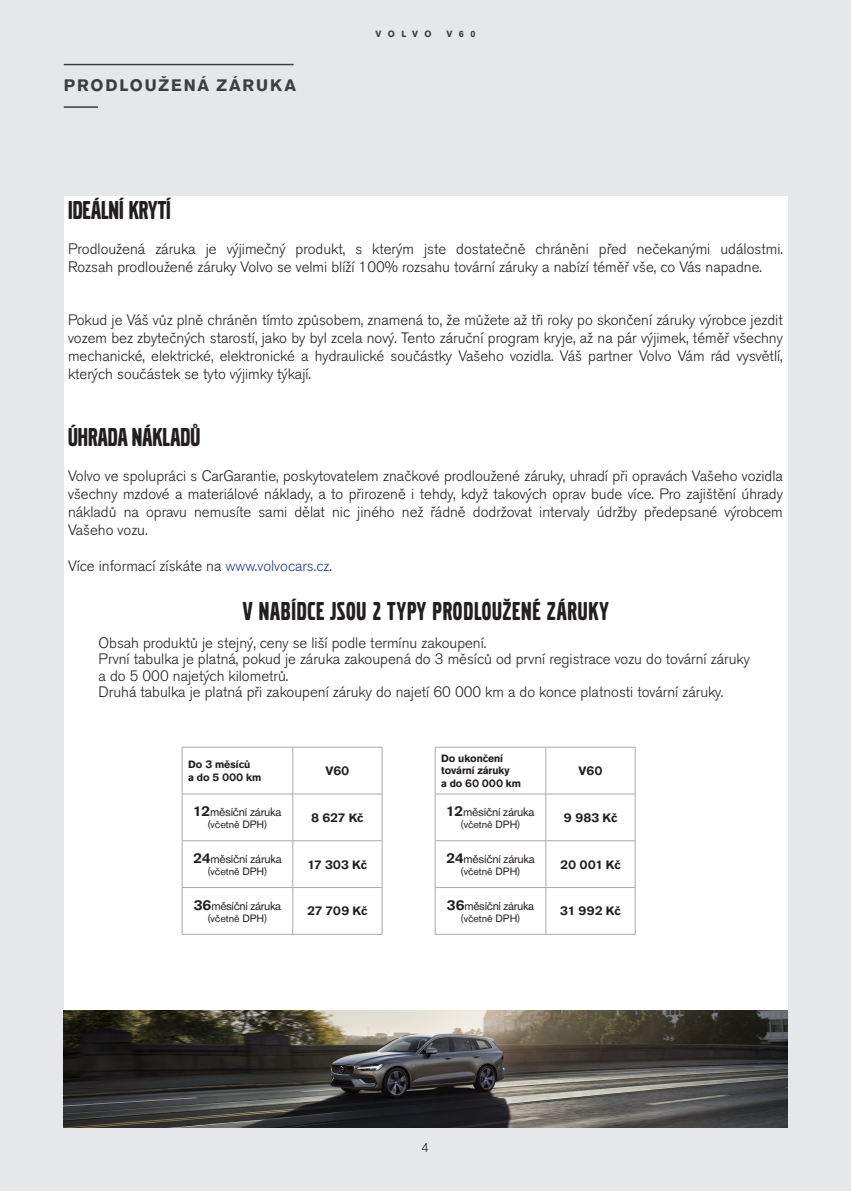
<style>
.page{position:relative;width:851px;height:1191px;background:#fff}
.page>*{position:absolute;margin:0;border:0;box-sizing:border-box;transform-origin:0 0}
.t1{font:27px "Volvo Broad Pro";letter-spacing:.015em;color:#231f20}
.t2{font:700 16.5px "Volvo Sans";letter-spacing:.155em;color:#3e3e3f}
.t3{font:300 15px/18px "Volvo Sans";color:#231f20}
.t4{font:300 12.75px "Volvo Sans";color:#231f20}
.t5{font:12px "Volvo Sans";letter-spacing:-.02em;color:#231f20}
.t6{font:700 12px "Volvo Sans Pro";color:#231f20}
.t7{font:10.5px "Volvo Sans";color:#231f20}
.t8{font:700 10.5px/12.6px "Volvo Sans Pro";letter-spacing:-.005em;color:#231f20}
.t9{font:700 9px "Volvo Sans";letter-spacing:.81em;color:#3e3e3f}
.s1{color:#253f8e}
.s2{font-family:"Volvo Sans Pro";font-weight:700;font-size:13.5px}
</style>
<div class="page">
<div style="left:0;top:0;width:850px;height:1191px;background:#e6e7e9"></div>
<hr style="left:64px;top:64px;width:229px;height:1px;background:#3e3e3f">
<hr style="left:64px;top:106px;width:34px;height:2px;background:#3e3e3f">
<div style="left:64px;top:197px;width:723px;height:930px;background:#fff"></div>
<hr style="left:292px;top:794px;width:1px;height:46px;background:#a8a9ad">
<hr style="left:292px;top:841px;width:1px;height:46px;background:#a8a9ad">
<hr style="left:292px;top:887px;width:1px;height:47px;background:#a8a9ad">
<hr style="left:182px;top:794px;width:1px;height:46px;background:#a8a9ad">
<hr style="left:382px;top:794px;width:1px;height:46px;background:#a8a9ad">
<hr style="left:182px;top:841px;width:1px;height:46px;background:#a8a9ad">
<hr style="left:382px;top:841px;width:1px;height:46px;background:#a8a9ad">
<hr style="left:182px;top:887px;width:1px;height:47px;background:#a8a9ad">
<hr style="left:382px;top:887px;width:1px;height:47px;background:#a8a9ad">
<hr style="left:182px;top:934px;width:111px;height:1px;background:#a8a9ad">
<hr style="left:293px;top:934px;width:89px;height:1px;background:#a8a9ad">
<hr style="left:182px;top:747px;width:111px;height:1px;background:#a8a9ad">
<hr style="left:182px;top:747px;width:1px;height:46px;background:#a8a9ad">
<hr style="left:293px;top:747px;width:89px;height:1px;background:#a8a9ad">
<hr style="left:292px;top:747px;width:1px;height:46px;background:#a8a9ad">
<hr style="left:382px;top:747px;width:1px;height:46px;background:#a8a9ad">
<hr style="left:182px;top:793px;width:111px;height:1px;background:#a8a9ad">
<hr style="left:293px;top:793px;width:89px;height:1px;background:#a8a9ad">
<hr style="left:182px;top:840px;width:111px;height:1px;background:#a8a9ad">
<hr style="left:293px;top:840px;width:89px;height:1px;background:#a8a9ad">
<hr style="left:182px;top:887px;width:111px;height:1px;background:#a8a9ad">
<hr style="left:293px;top:887px;width:89px;height:1px;background:#a8a9ad">
<hr style="left:545px;top:794px;width:1px;height:46px;background:#a8a9ad">
<hr style="left:545px;top:841px;width:1px;height:46px;background:#a8a9ad">
<hr style="left:545px;top:887px;width:1px;height:47px;background:#a8a9ad">
<hr style="left:435px;top:747px;width:110px;height:1px;background:#a8a9ad">
<hr style="left:435px;top:747px;width:1px;height:46px;background:#a8a9ad">
<hr style="left:545px;top:747px;width:90px;height:1px;background:#a8a9ad">
<hr style="left:435px;top:794px;width:1px;height:46px;background:#a8a9ad">
<hr style="left:635px;top:794px;width:1px;height:46px;background:#a8a9ad">
<hr style="left:435px;top:841px;width:1px;height:46px;background:#a8a9ad">
<hr style="left:635px;top:841px;width:1px;height:46px;background:#a8a9ad">
<hr style="left:435px;top:887px;width:1px;height:47px;background:#a8a9ad">
<hr style="left:635px;top:887px;width:1px;height:47px;background:#a8a9ad">
<hr style="left:435px;top:934px;width:110px;height:1px;background:#a8a9ad">
<hr style="left:545px;top:934px;width:90px;height:1px;background:#a8a9ad">
<hr style="left:435px;top:887px;width:110px;height:1px;background:#a8a9ad">
<hr style="left:545px;top:887px;width:90px;height:1px;background:#a8a9ad">
<hr style="left:435px;top:840px;width:110px;height:1px;background:#a8a9ad">
<hr style="left:545px;top:840px;width:90px;height:1px;background:#a8a9ad">
<hr style="left:545px;top:747px;width:1px;height:46px;background:#a8a9ad">
<hr style="left:635px;top:747px;width:1px;height:46px;background:#a8a9ad">
<hr style="left:435px;top:793px;width:110px;height:1px;background:#a8a9ad">
<hr style="left:545px;top:793px;width:90px;height:1px;background:#a8a9ad">
<img style="left:64px;top:1010px;width:723px;height:117px">
<p class="t2" style="left:64px;top:76px;width:234px">PRODLOUŽENÁ ZÁRUK A</p>
<p class="t9" style="left:375px;top:28px;width:58px">VOLVO</p>
<p class="t9" style="left:446px;top:28px;width:31px">V60</p>
<p class="t1" style="left:68px;top:197px;width:104px">IDEÁLNÍ KRYTÍ</p>
<p class="t3" style="left:68px;top:240px;width:716px">Prodloužená záruka je výjimečný produkt, s kterým jste dostatečně chráněni před nečekanými událostmi.<br>Rozsah prodloužené záruky Volvo se velmi blíží 100% rozsahu tovární záruky a nabízí téměř vše, co Vás napadne.</p>
<p class="t3" style="left:68px;top:311px;width:716px;text-align:justify">Pokud je Váš vůz plně chráněn tímto způsobem, znamená to, že můžete až tři roky po skončení záruky výrobce jezdit vozem bez zbytečných starostí, jako by byl zcela nový. Tento záruční program kryje, až na pár výjimek, téměř všechny mechanické, elektrické, elektronické a hydraulické součástky Vašeho vozidla. Váš partner Volvo Vám rád vysvětlí, kterých součástek se tyto výjimky týkají.</p>
<p class="t1" style="left:68px;top:425px;width:133px">ÚHRADA NÁKLADŮ</p>
<p class="t3" style="left:68px;top:467px;width:716px;text-align:justify">Volvo ve spolupráci s CarGarantie, poskytovatelem značkové prodloužené záruky, uhradí při opravách Vašeho vozidla všechny mzdové a materiálové náklady, a to přirozeně i tehdy, když takových oprav bude více. Pro zajištění úhrady nákladů na opravu nemusíte sami dělat nic jiného než řádně dodržovat intervaly údržby předepsané výrobcem Vašeho vozu.</p>
<p class="t3" style="left:68px;top:556px;width:265px">Více informací získáte na <span class="s1">www.volvocars.cz</span>.</p>
<p class="t1" style="left:243px;top:598px;width:367px">V NABÍDCE JSOU 2 TYPY PRODLOUŽENÉ ZÁRUKY</p>
<p class="t3" style="left:99px;top:634px;width:652px;line-height:16.5px">Obsah produktů je stejný, ceny se liší podle termínu zakoupení.<br>První tabulka je platná, pokud je záruka zakoupená do 3 měsíců od první registrace vozu do tovární záruky a do 5 000 najetých kilometrů.<br>Druhá tabulka je platná při zakoupení záruky do najetí 60 000 km a do konce platnosti tovární záruky.</p>
<p class="t8" style="left:188px;top:758px;width:75px">Do 3 měsíců<br>a do 5 000 km</p>
<p class="t6" style="left:325px;top:763px;width:25px">V60</p>
<p class="t5" style="left:193px;top:805px;width:89px"><span class="s2">12</span>měsíční záruka</p>
<p class="t7" style="left:207px;top:818px;width:62px">(včetně DPH)</p>
<p class="t6" style="left:311px;top:810px;width:54px">8 627 Kč</p>
<p class="t8" style="left:441px;top:752px;width:81px">Do ukončení tovární záruky<br>a do 60 000 km</p>
<p class="t6" style="left:578px;top:763px;width:25px">V60</p>
<p class="t5" style="left:446px;top:805px;width:89px"><span class="s2">12</span>měsíční záruka</p>
<p class="t7" style="left:460px;top:818px;width:62px">(včetně DPH)</p>
<p class="t6" style="left:563px;top:810px;width:55px">9 983 Kč</p>
<p class="t5" style="left:193px;top:851px;width:90px"><span class="s2">24</span>měsíční záruka</p>
<p class="t7" style="left:207px;top:865px;width:62px">(včetně DPH)</p>
<p class="t6" style="left:307px;top:857px;width:61px">17 303 Kč</p>
<p class="t5" style="left:446px;top:851px;width:90px"><span class="s2">24</span>měsíční záruka</p>
<p class="t7" style="left:460px;top:865px;width:62px">(včetně DPH)</p>
<p class="t6" style="left:560px;top:857px;width:62px">20 001 Kč</p>
<p class="t5" style="left:194px;top:898px;width:89px"><span class="s2">36</span>měsíční záruka</p>
<p class="t7" style="left:207px;top:912px;width:62px">(včetně DPH)</p>
<p class="t6" style="left:307px;top:904px;width:62px">27 709 Kč</p>
<p class="t5" style="left:447px;top:898px;width:89px"><span class="s2">36</span>měsíční záruka</p>
<p class="t7" style="left:460px;top:912px;width:62px">(včetně DPH)</p>
<p class="t6" style="left:560px;top:904px;width:62px">31 992 Kč</p>
<p class="t4" style="left:419px;top:1140px;width:9px">4</p>
<p class="t4" style="left:421px;top:1140px;width:9px">4</p>
</div>
